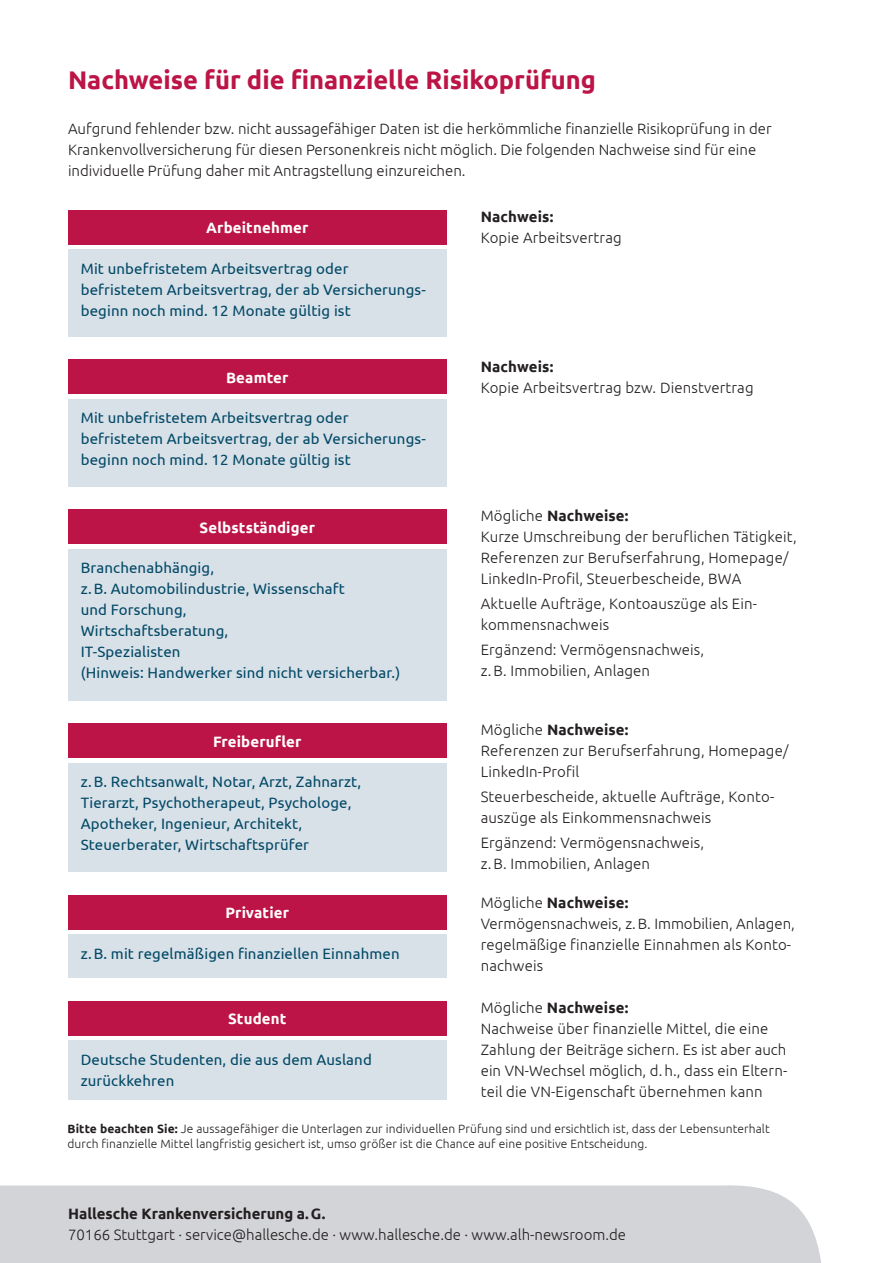
<style>
.page{position:relative;width:893px;height:1263px;background:#fff}
.page>*{position:absolute;margin:0;border:0;box-sizing:border-box;transform-origin:0 0}
.t1{font:700 25.5px "Ubuntu";color:#bc1446}
.t2{font:300 15px/21px "Ubuntu";letter-spacing:.01em;color:#231f20}
.t3{font:15px/21px "Ubuntu";letter-spacing:.01em;color:#004865}
.t4{font:700 15px "Ubuntu";letter-spacing:.01em;color:#fff}
.t5{font:700 15px "Ubuntu";color:#231f20}
.t6{font:300 12px/15.8px "Ubuntu";letter-spacing:.01em;color:#231f20}
.s1{font-weight:700}
</style>
<div class="page">
<div style="left:68px;top:210px;width:378px;height:34px;background:#bc1446"></div>
<div style="left:68px;top:249px;width:378px;height:88px;background:#d8e0e8"></div>
<div style="left:68px;top:360px;width:378px;height:34px;background:#bc1446"></div>
<div style="left:68px;top:399px;width:378px;height:88px;background:#d8e0e8"></div>
<div style="left:68px;top:510px;width:378px;height:34px;background:#bc1446"></div>
<div style="left:68px;top:549px;width:378px;height:152px;background:#d8e0e8"></div>
<div style="left:68px;top:724px;width:378px;height:34px;background:#bc1446"></div>
<div style="left:68px;top:763px;width:378px;height:109px;background:#d8e0e8"></div>
<div style="left:68px;top:895px;width:378px;height:34px;background:#bc1446"></div>
<div style="left:68px;top:934px;width:378px;height:44px;background:#d8e0e8"></div>
<div style="left:68px;top:1001px;width:378px;height:34px;background:#bc1446"></div>
<div style="left:68px;top:1040px;width:378px;height:60px;background:#d8e0e8"></div>
<div style="left:0;top:1185px;width:821px;height:78px;background:#d3d4d8"></div>
<h1 class="t1" style="left:68px;top:65px;width:529px">Nachweise für die finanzielle Risikoprüfung</h1>
<p class="t2" style="left:68px;top:118px;width:705px">Aufgrund fehlender bzw. nicht aussagefähiger Daten ist die herkömmliche finanzielle Risikoprüfung in der<br>Krankenvollversicherung für diesen Personenkreis nicht möglich. Die folgenden Nachweise sind für eine individuelle Prüfung daher mit Antragstellung einzureichen.</p>
<p class="t5" style="left:481px;top:208px;width:74px">Nachweis:</p>
<p class="t2" style="left:481px;top:227px;width:143px">Kopie Arbeitsvertrag</p>
<p class="t4" style="left:206px;top:218px;width:104px">Arbeitnehmer</p>
<p class="t3" style="left:81px;top:257px;width:347px">Mit unbefristetem Arbeitsvertrag oder befristetem Arbeitsvertrag, der ab Versicherungs&shy;beginn noch mind. 12 Monate gültig ist</p>
<p class="t4" style="left:226px;top:368px;width:64px">Beamter</p>
<p class="t3" style="left:81px;top:407px;width:347px">Mit unbefristetem Arbeitsvertrag oder befristetem Arbeitsvertrag, der ab Versicherungs&shy;beginn noch mind. 12 Monate gültig ist</p>
<p class="t4" style="left:200px;top:518px;width:117px">Selbstständiger</p>
<p class="t3" style="left:81px;top:557px;width:321px">Branchenabhängig,<br>z.B. Automobilindustrie, Wissenschaft<br>und Forschung,<br>Wirtschaftsberatung,<br>IT-Spezialisten<br>(Hinweis: Handwerker sind nicht versicherbar.)</p>
<p class="t4" style="left:213px;top:732px;width:90px">Freiberufler</p>
<p class="t3" style="left:81px;top:771px;width:282px">z.B. Rechtsanwalt, Notar, Arzt, Zahnarzt, Tierarzt, Psychotherapeut, Psychologe, Apotheker, Ingenieur, Architekt, Steuerberater, Wirtschaftsprüfer</p>
<p class="t4" style="left:225px;top:903px;width:65px">Privatier</p>
<p class="t3" style="left:81px;top:942px;width:320px">z.B. mit regelmäßigen finanziellen Einnahmen</p>
<p class="t4" style="left:228px;top:1010px;width:60px">Student</p>
<p class="t3" style="left:81px;top:1049px;width:293px">Deutsche Studenten, die aus dem Ausland zurückkehren</p>
<p class="t5" style="left:481px;top:357px;width:74px">Nachweis:</p>
<p class="t2" style="left:481px;top:376px;width:274px">Kopie Arbeitsvertrag bzw. Dienstvertrag</p>
<p class="t2" style="left:481px;top:505px;width:317px">Mögliche <span class="s1">Nachweise:<br></span>Kurze Umschreibung der beruflichen Tätigkeit, Referenzen zur Berufserfahrung, Homepage/ LinkedIn-Profil, Steuerbescheide, BWA</p>
<p class="t2" style="left:481px;top:593px;width:278px">Aktuelle Aufträge, Kontoauszüge als Ein&shy;kommensnachweis</p>
<p class="t2" style="left:481px;top:639px;width:225px">Ergänzend: Vermögensnachweis, z.B. Immobilien, Anlagen</p>
<p class="t2" style="left:481px;top:718px;width:309px">Mögliche <span class="s1">Nachweise:<br></span>Referenzen zur Berufserfahrung, Homepage/<br>LinkedIn-Profil</p>
<p class="t2" style="left:481px;top:786px;width:295px">Steuerbescheide, aktuelle Aufträge, Konto&shy;auszüge als Einkommensnachweis</p>
<p class="t2" style="left:481px;top:832px;width:225px">Ergänzend: Vermögensnachweis, z.B. Immobilien, Anlagen</p>
<p class="t2" style="left:481px;top:892px;width:316px">Mögliche <span class="s1">Nachweise:<br></span>Vermögensnachweis, z.B. Immobilien, Anlagen, regelmäßige finanzielle Einnahmen als Konto&shy;nachweis</p>
<p class="t2" style="left:481px;top:997px;width:308px">Mögliche <span class="s1">Nachweise:<br></span>Nachweise über finanzielle Mittel, die eine Zahlung der Beiträge sichern. Es ist aber auch ein VN-Wechsel möglich, d.h., dass ein Eltern&shy;teil die VN-Eigenschaft übernehmen kann</p>
<p class="t6" style="left:67px;top:1120px;width:704px"><span class="s1">Bitte beachten Sie:</span> Je aussagefähiger die Unterlagen zur individuellen Prüfung sind und ersichtlich ist, dass der Lebensunterhalt durch finanzielle Mittel langfristig gesichert ist, umso größer ist die Chance auf eine positive Entscheidung.</p>
<p class="t5" style="left:68px;top:1205px;width:259px">Hallesche Krankenversicherung a.G.</p>
<p class="t2" style="left:68px;top:1224px;width:559px">70166 Stuttgart · service@hallesche.de · www.hallesche.de · www.alh-newsroom.de</p>
</div>
